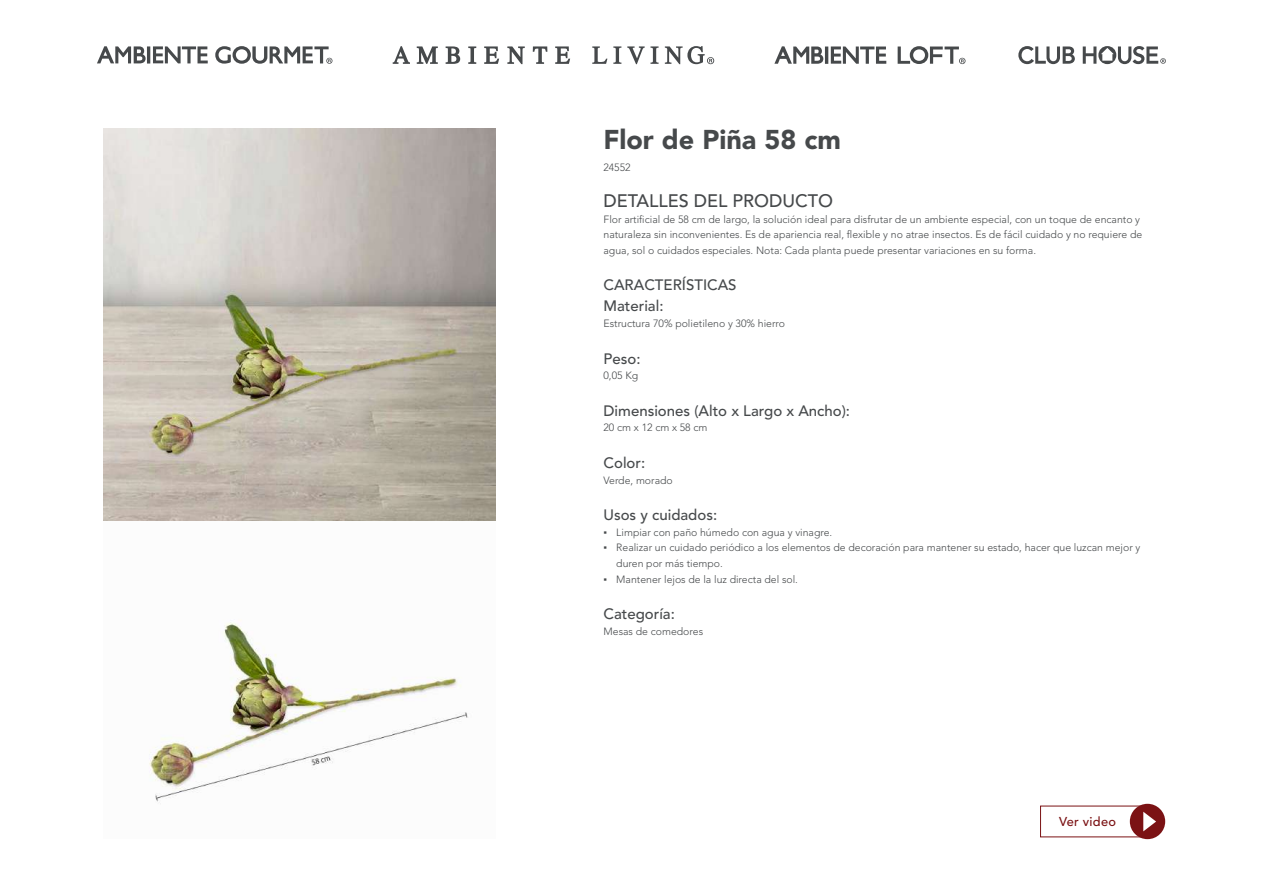
<style>
.page{position:relative;width:1263px;height:893px;background:#fff}
.page>*{position:absolute;margin:0;border:0;box-sizing:border-box;transform-origin:0 0}
.t1{font:900 27px "Avenir LT Std";color:#46494b}
.t2{font:500 18px "Avenir LT Std";color:#46494b}
.t3{font:500 15px/21px "Avenir LT Std";color:#46494b}
.t4{font:500 12.75px "Avenir LT Std";letter-spacing:.02em;color:#7b1214}
.t5{font:300 10.5px/15.6px "Avenir LT Std";color:#46494b}
.s1{font-family:"Times New Roman";font-weight:400}
</style>
<div class="page">
<img style="left:104px;top:520px;width:391px;height:284px">
<svg style="left:97px;top:46px;width:49px;height:17px"></svg>
<hr style="left:147px;top:46px;width:3px;height:18px;background:#46494b">
<svg style="left:153px;top:46px;width:55px;height:17px"></svg>
<svg style="left:215px;top:46px;width:117px;height:18px"></svg>
<svg style="left:592px;top:46px;width:15px;height:18px"></svg>
<svg style="left:613px;top:46px;width:8px;height:18px"></svg>
<svg style="left:627px;top:46px;width:31px;height:18px"></svg>
<svg style="left:468px;top:46px;width:8px;height:18px"></svg>
<svg style="left:446px;top:46px;width:14px;height:18px"></svg>
<svg style="left:555px;top:46px;width:15px;height:18px"></svg>
<svg style="left:417px;top:46px;width:21px;height:18px"></svg>
<svg style="left:393px;top:46px;width:17px;height:18px"></svg>
<svg style="left:484px;top:46px;width:15px;height:18px"></svg>
<svg style="left:533px;top:46px;width:14px;height:18px"></svg>
<svg style="left:507px;top:46px;width:18px;height:18px"></svg>
<svg style="left:665px;top:46px;width:49px;height:18px"></svg>
<svg style="left:774px;top:46px;width:49px;height:18px"></svg>
<hr style="left:825px;top:47px;width:3px;height:17px;background:#46494b">
<svg style="left:831px;top:46px;width:55px;height:18px"></svg>
<svg style="left:898px;top:46px;width:67px;height:18px"></svg>
<svg style="left:1018px;top:46px;width:57px;height:18px"></svg>
<svg style="left:1083px;top:46px;width:83px;height:18px"></svg>
<div style="left:1130px;top:804px;width:35px;height:35px;background:#7b1214;border-radius:50%"></div>
<svg style="left:1143px;top:812px;width:13px;height:19px"></svg>
<img style="left:104px;top:128px;width:391px;height:392px">
<h1 class="t1" style="left:603px;top:123px;width:239px">Flor de Piña 58 cm</h1>
<p class="t5" style="left:603px;top:160px;width:29px">24552</p>
<h2 class="t2" style="left:603px;top:190px;width:231px">DETALLES DEL PRODUCTO</h2>
<p class="t5" style="left:603px;top:211px;width:540px">Flor artificial de 58 cm de largo, la solución ideal para disfrutar de un ambiente especial, con un toque de encanto y naturaleza sin inconvenientes. Es de apariencia real, flexible y no atrae insectos. Es de fácil cuidado y no requiere de agua, sol o cuidados especiales. Nota: Cada planta puede presentar variaciones en su forma.</p>
<h3 class="t3" style="left:603px;top:275px;width:135px">CARACTERÍSTICAS<br>Material:</h3>
<p class="t5" style="left:603px;top:316px;width:183px">Estructura 70% polietileno y 30% hierro</p>
<h3 class="t3" style="left:603px;top:348px;width:38px">Peso:</h3>
<p class="t5" style="left:603px;top:368px;width:36px">0,05 Kg</p>
<h3 class="t3" style="left:603px;top:400px;width:248px">Dimensiones (Alto x Largo x Ancho):</h3>
<p class="t5" style="left:603px;top:420px;width:105px">20 cm x 12 cm x 58 cm</p>
<h3 class="t3" style="left:603px;top:453px;width:43px">Color:</h3>
<p class="t5" style="left:603px;top:472px;width:71px">Verde, morado</p>
<h3 class="t3" style="left:603px;top:505px;width:115px">Usos y cuidados:</h3>
<p class="t5" style="left:603px;top:524px;width:230px"><span class="s1">▪</span> Limpiar con paño húmedo con agua y vinagre.</p>
<p class="t5" style="left:616px;top:540px;width:526px;text-indent:-13px"><span class="s1">▪</span> Realizar un cuidado periódico a los elementos de decoración para mantener su estado, hacer que luzcan mejor y duren por más tiempo.</p>
<p class="t5" style="left:603px;top:571px;width:196px"><span class="s1">▪</span> Mantener lejos de la luz directa del sol.</p>
<h3 class="t3" style="left:603px;top:604px;width:73px">Categoría:</h3>
<p class="t5" style="left:603px;top:623px;width:101px">Mesas de comedores</p>
<p class="t4" style="left:1059px;top:814px;width:58px">Ver video</p>
</div>
